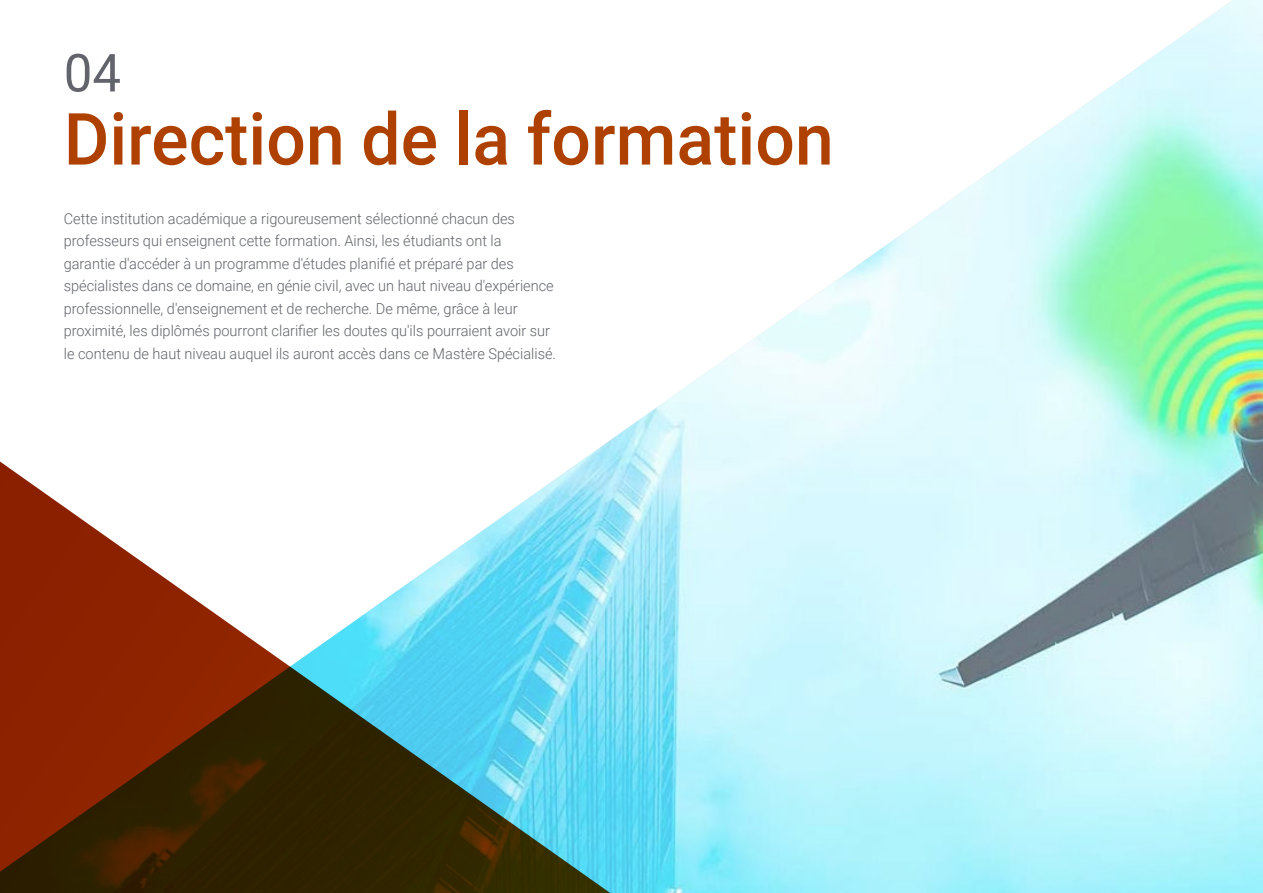
<style>
.page{position:relative;width:1263px;height:893px;background:#fff}
.page>*{position:absolute;margin:0;border:0;box-sizing:border-box;transform-origin:0 0}
.t1{font:500 72px "Roboto";color:#ae4000}
.t2{font:52.5px "Roboto";color:#61646a}
.t3{font:300 15px/22.5px "Roboto";color:#61646a}
</style>
<div class="page">
<img style="left:602px;top:0;width:661px;height:893px">
<svg style="left:0;top:446px;width:640px;height:447px"></svg>
<h2 class="t2" style="left:64px;top:36px;width:59px">04</h2>
<h1 class="t1" style="left:64px;top:89px;width:771px">Direction de la formation</h1>
<p class="t3" style="left:64px;top:207px;width:494px">Cette institution académique a rigoureusement sélectionné chacun des professeurs qui enseignent cette formation. Ainsi, les étudiants ont la garantie d'accéder à un programme d'études planifié et préparé par des spécialistes dans ce domaine, en génie civil, avec un haut niveau d'expérience professionnelle, d'enseignement et de recherche. De même, grâce à leur proximité, les diplômés pourront clarifier les doutes qu'ils pourraient avoir sur le contenu de haut niveau auquel ils auront accès dans ce Mastère Spécialisé.</p>
</div>
